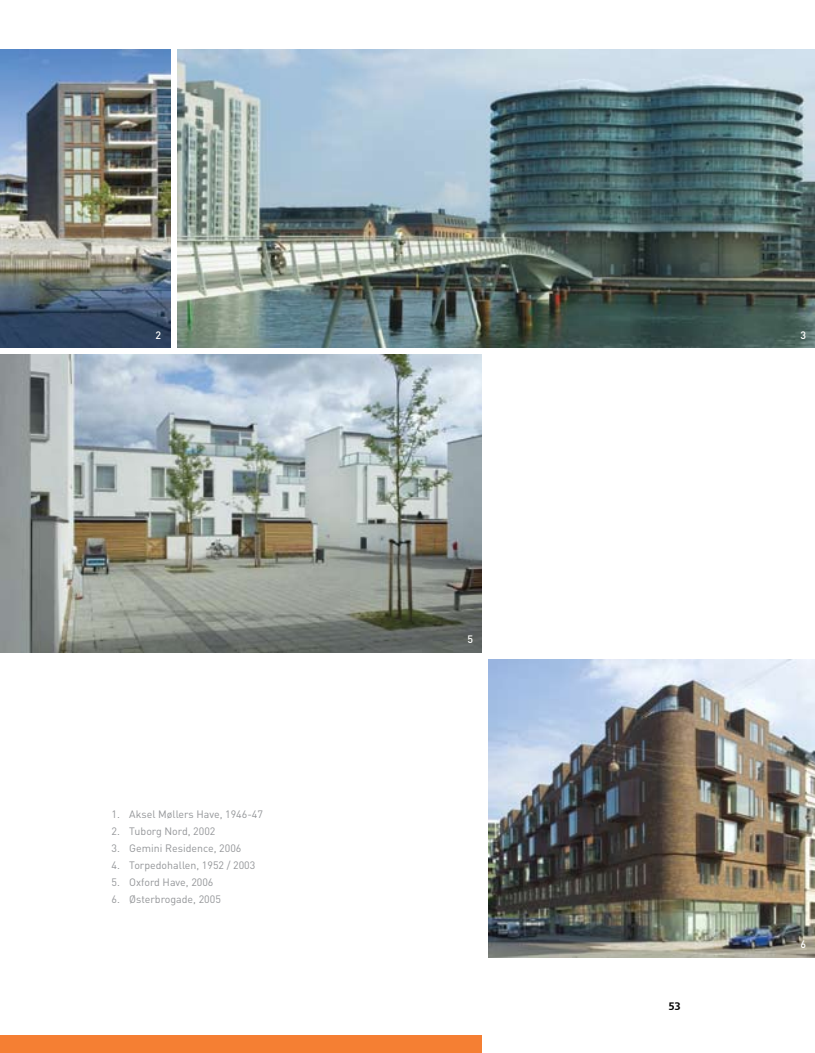
<style>
.page{position:relative;width:815px;height:1053px;background:#fff}
.page>*{position:absolute;margin:0;border:0;box-sizing:border-box;transform-origin:0 0}
.t1{font:10.62px "DIN";color:#939598}
.t2{font:500 10.62px "DIN";color:#fff}
.t3{font:700 10.62px "Signa Normal";color:#000}
</style>
<div class="page">
<img style="left:0;top:354px;width:482px;height:298px">
<img style="left:489px;top:659px;width:326px;height:298px">
<img style="left:0;top:50px;width:170px;height:297px">
<img style="left:177px;top:50px;width:638px;height:297px">
<div style="left:0;top:1035px;width:482px;height:17px;background:#f57f33"></div>
<p class="t2" style="left:156px;top:328px;width:7px">2</p>
<p class="t1" style="left:112px;top:807px;width:153px">1. Aksel Møllers Have, 1946-47</p>
<p class="t1" style="left:112px;top:824px;width:105px">2. Tuborg Nord, 2002</p>
<p class="t1" style="left:112px;top:841px;width:131px">3. Gemini Residence, 2006</p>
<p class="t1" style="left:112px;top:858px;width:145px">4. Torpedohallen, 1952 / 2003</p>
<p class="t1" style="left:112px;top:875px;width:103px">5. Oxford Have, 2006</p>
<p class="t1" style="left:112px;top:892px;width:111px">6. Østerbrogade, 2005</p>
<p class="t2" style="left:467px;top:632px;width:7px">5</p>
<p class="t2" style="left:800px;top:328px;width:7px">3</p>
<p class="t3" style="left:669px;top:998px;width:7px">53</p>
<p class="t2" style="left:800px;top:937px;width:7px">6</p>
</div>
